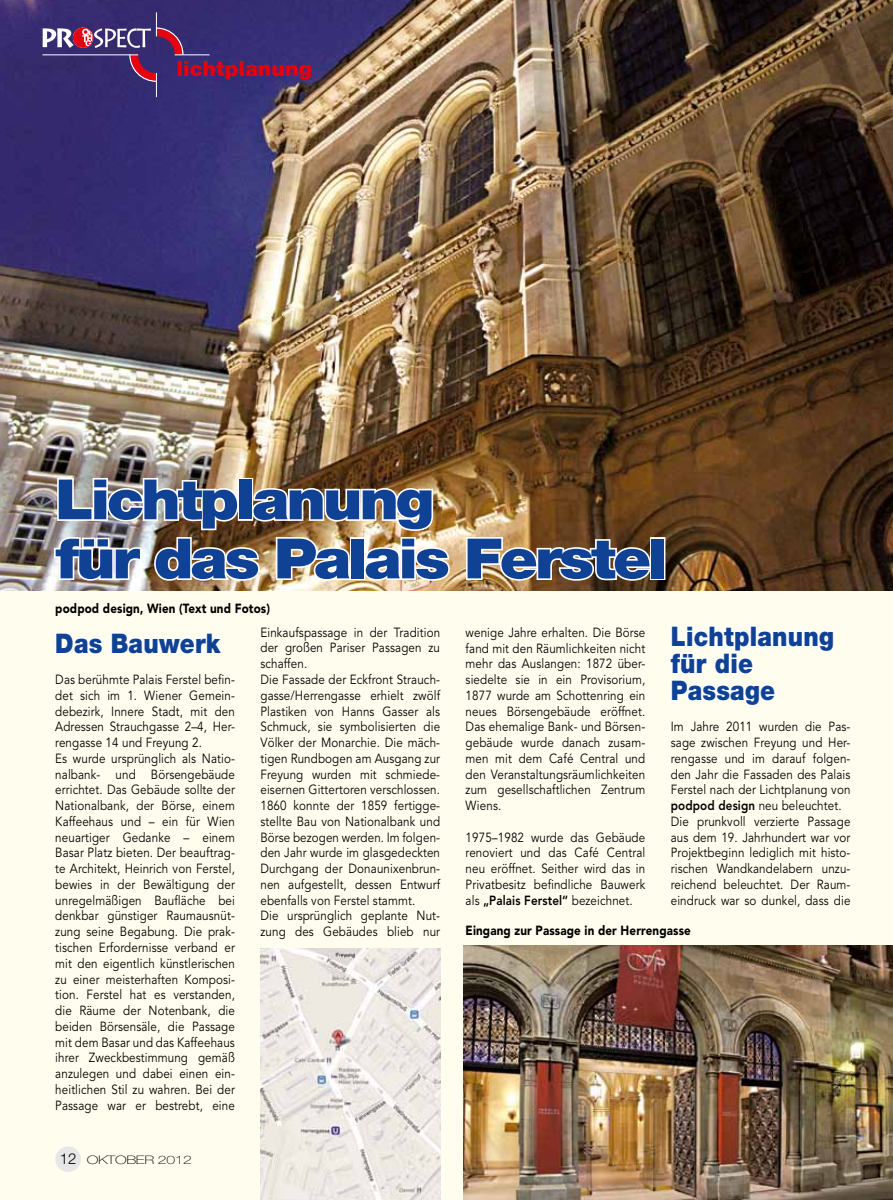
<style>
.page{position:relative;width:893px;height:1200px;background:#fff}
.page>*{position:absolute;margin:0;border:0;box-sizing:border-box;transform-origin:0 0}
.t1{font:900 55.5px/59.1px "Helvetica Neue";letter-spacing:-.05em;color:#0f4295;scale:1.1 1}
.t2{font:900 27px/27px "Helvetica Neue";letter-spacing:.01em;color:#0f4295;scale:.88 1}
.t3{font:900 21px "Helvetica Neue";color:#e3000f}
.t4{font:13.2px/15.8px "Avenir";letter-spacing:.01em;color:#000;scale:.88 1}
.t5{font:900 13.2px "Avenir";letter-spacing:.01em;color:#000;scale:.88 1}
.t6{font:100 11.7px "Helvetica Neue";letter-spacing:-.025em;color:#000;scale:1.35 1}
.s1{font-weight:300;font-size:15px}
.s2{font-weight:800}
</style>
<div class="page">
<div style="left:0;top:0;width:893px;height:1199px;background:#fffded"></div>
<svg style="left:55px;top:632px;width:168px;height:22px"></svg>
<svg style="left:670px;top:625px;width:164px;height:81px"></svg>
<img style="left:0;top:0;width:893px;height:590px">
<img style="left:52px;top:476px;width:399px;height:106px">
<img style="left:464px;top:535px;width:190px;height:47px">
<div style="left:650px;top:537px;width:15px;height:43px;border:3px solid #fff"></div>
<div style="left:55px;top:1146px;width:26px;height:25px;background:#e7e7e7;border-radius:50%"></div>
<img style="left:260px;top:948px;width:180px;height:251px">
<img style="left:464px;top:945px;width:429px;height:254px">
<hr style="left:175px;top:54px;width:35px;height:1px;background:#fff">
<svg style="left:43px;top:13px;width:143px;height:84px"></svg>
<h3 class="t3" style="left:177px;top:56px;width:137px">lichtplanung</h3>
<h1 class="t1" style="left:55px;top:469px;width:558px">Lichtplanung<br>für das Palais Ferstel</h1>
<p class="t5" style="left:55px;top:600px;width:246px">podpod design, Wien (Text und Fotos)</p>
<h2 class="t2" style="left:55px;top:629px;width:189px">Das Bauwerk</h2>
<p class="t4" style="left:55px;top:671px;width:206px">Das berühmte Palais Ferstel befin&shy;det sich im 1. Wiener Gemein&shy;debezirk, Innere Stadt, mit den<br>Adressen Strauchgasse 2–4, Her&shy;rengasse 14 und Freyung 2.<br>Es wurde ursprünglich als Natio&shy;nalbank- und Börsengebäude errichtet. Das Gebäude sollte der<br>Nationalbank, der Börse, einem<br>Kaffeehaus und – ein für Wien neuartiger Gedanke – einem<br>Basar Platz bieten. Der beauftrag&shy;te Architekt, Heinrich von Ferstel, bewies in der Bewältigung der unregelmäßigen Baufläche bei denkbar günstiger Raumausnüt&shy;zung seine Begabung. Die prak&shy;tischen Erfordernisse verband er mit den eigentlich künstlerischen zu einer meisterhaften Komposi&shy;tion. Ferstel hat es verstanden, die Räume der Notenbank, die beiden Börsensäle, die Passage mit dem Basar und das Kaffeehaus ihrer Zweckbestimmung gemäß anzulegen und dabei einen ein&shy;heitlichen Stil zu wahren. Bei der<br>Passage war er bestrebt, eine</p>
<p class="t6" style="left:60px;top:1152px;width:99px"><span class="s1">12</span> OKTOBER 2012</p>
<p class="t4" style="left:260px;top:624px;width:206px">Einkaufspassage in der Tradition der großen Pariser Passagen zu schaffen.<br>Die Fassade der Eckfront Strauch&shy;gasse/Herrengasse erhielt zwölf<br>Plastiken von Hanns Gasser als<br>Schmuck, sie symbolisierten die<br>Völker der Monarchie. Die mäch&shy;tigen Rundbogen am Ausgang zur<br>Freyung wurden mit schmiede&shy;eisernen Gittertoren verschlossen.<br>1860 konnte der 1859 fertigge&shy;stellte Bau von Nationalbank und<br>Börse bezogen werden. Im folgen&shy;den Jahr wurde im glasgedeckten<br>Durchgang der Donaunixenbrun&shy;nen aufgestellt, dessen Entwurf ebenfalls von Ferstel stammt.<br>Die ursprünglich geplante Nut&shy;zung des Gebäudes blieb nur</p>
<p class="t4" style="left:466px;top:624px;width:206px;text-align:justify">wenige Jahre erhalten. Die Börse fand mit den Räumlichkeiten nicht mehr das Auslangen: 1872 über&shy;siedelte sie in ein Provisorium, 1877 wurde am Schottenring ein neues Börsengebäude eröffnet.<br>Das ehemalige Bank- und Börsen&shy;gebäude wurde danach zusam&shy;men mit dem Café Central und den Veranstaltungsräumlichkeiten zum gesellschaftlichen Zentrum Wiens.</p>
<p class="t4" style="left:466px;top:829px;width:206px;text-align:justify">1975–1982 wurde das Gebäude renoviert und das Café Central neu eröffnet. Seither wird das in Privatbesitz befindliche Bauwerk als <span class="s2">„Palais Ferstel“</span> bezeichnet.</p>
<h2 class="t2" style="left:671px;top:622px;width:187px">Lichtplanung für die<br>Passage</h2>
<p class="t4" style="left:671px;top:719px;width:206px">Im Jahre 2011 wurden die Pas&shy;sage zwischen Freyung und Her&shy;rengasse und im darauf folgen&shy;den Jahr die Fassaden des Palais<br>Ferstel nach der Lichtplanung von <span class="s2">podpod design</span> neu beleuchtet.<br>Die prunkvoll verzierte Passage aus dem 19. Jahrhundert war vor<br>Projektbeginn lediglich mit histo&shy;rischen Wandkandelabern unzu&shy;reichend beleuchtet. Der Raum&shy;eindruck war so dunkel, dass die</p>
<p class="t5" style="left:466px;top:922px;width:257px">Eingang zur Passage in der Herrengasse</p>
</div>
